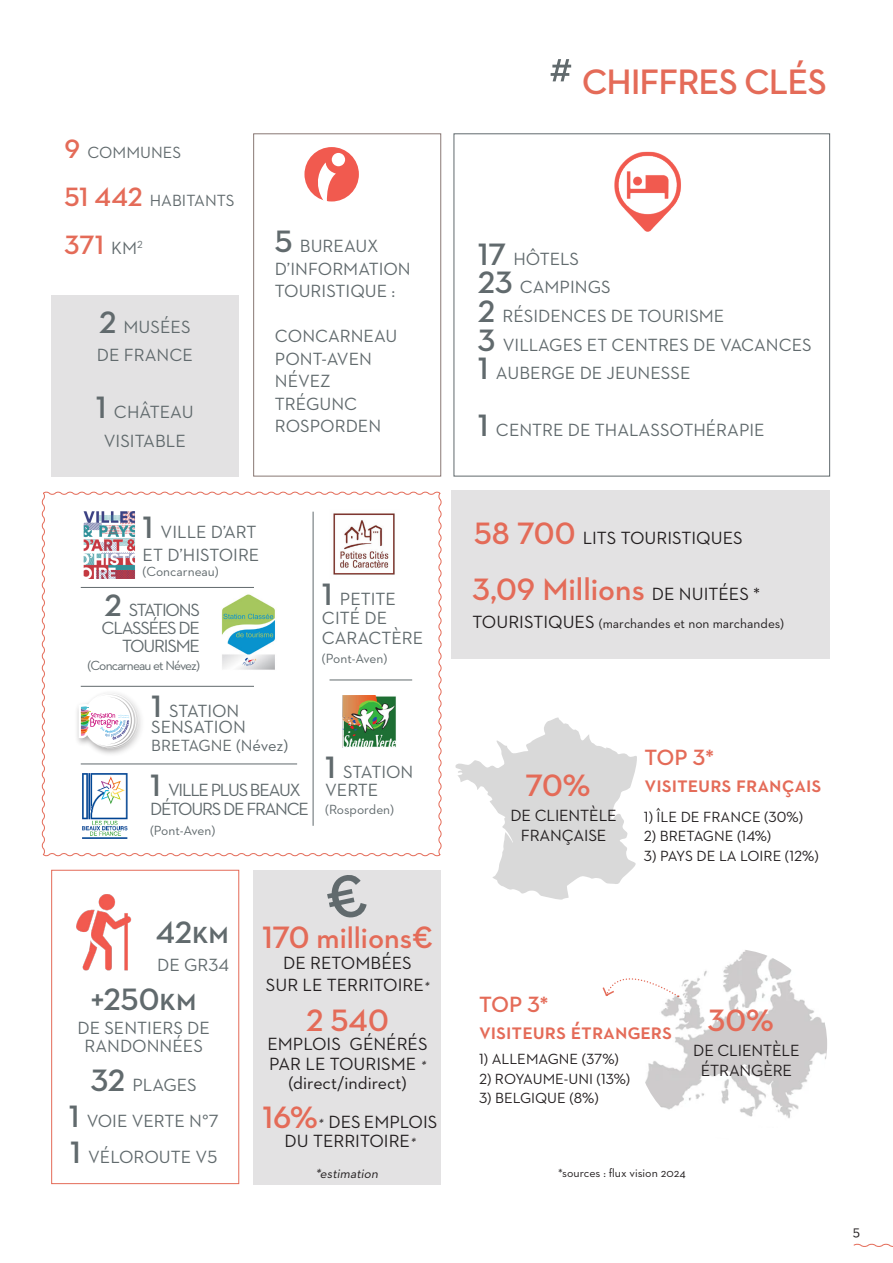
<style>
.page{position:relative;width:893px;height:1263px;background:#fff}
.page>*{position:absolute;margin:0;border:0;box-sizing:border-box;transform-origin:0 0}
.t1{font:600 36px "Neutraface 2 Text";letter-spacing:-.03em;color:#e46b58}
.t2{font:600 31.5px "Neutraface 2 Text";color:#e46b58}
.t3{font:600 31.5px "Neutraface 2 Text";color:#616a6d}
.t4{font:600 30px "Neutraface 2 Text";color:#e46b58}
.t5{font:600 27px "Neutraface 2 Text";color:#e46b58}
.t6{font:600 22.5px/27px "Neutraface 2 Text";color:#e46b58}
.t7{font:18px/22.5px "Neutraface 2 Text";color:#616a6d}
.t8{font:18px/19.5px "Neutraface 2 Text";color:#231f20;text-align:center}
.t9{font:18px/18px "Neutraface 2 Text";letter-spacing:-.07em;color:#616a6d;text-align:right}
.t10{font:16.5px/19.8px "Neutraface 2 Text";letter-spacing:-.01em;color:#231f20;text-align:center}
.t11{font:16.5px "Neutraface 2 Text";color:#616a6d}
.t12{font:15px "Neutraface 2 Text";color:#231f20}
.t13{font:13.5px "Neutraface 2 Text";letter-spacing:-.005em;color:#616a6d}
.t14{font:13.5px "Neutraface 2 Text";color:#231f20}
.t15{font:13.5px "Neutraface 2 Text";letter-spacing:-.065em;color:#616a6d}
.t16{font:italic 13.5px "Neutraface 2 Text";color:#231f20}
.t17{font:12px "Neutraface 2 Text";color:#231f20}
.s1{font-weight:600;font-size:27px;color:#e46b58}
.s2{font-weight:400;font-size:18px;color:#616a6d}
.s3{font-weight:600;font-size:31.5px}
.s4{font-size:31.5px}
.s5{font-style:italic;font-size:13.5px}
.s6{font-weight:400;font-size:51px;color:#616a6d}
.s7{font-weight:600;font-size:31.5px;color:#e46b58}
.s8{font-weight:400;font-size:18px;color:#231f20}
.s9{font-size:18px}
</style>
<div class="page">
<svg style="left:853px;top:1243px;width:40px;height:4px"></svg>
<div style="left:454px;top:133px;width:376px;height:343px;border:1px solid #616a6d"></div>
<svg style="left:41px;top:491px;width:401px;height:366px"></svg>
<div style="left:254px;top:870px;width:187px;height:315px;background:#e3e2e3"></div>
<div style="left:52px;top:296px;width:187px;height:181px;background:#e3e2e3"></div>
<div style="left:451px;top:491px;width:379px;height:168px;background:#e3e2e3"></div>
<div style="left:51px;top:870px;width:188px;height:314px;border:1px solid #e46b58"></div>
<div style="left:253px;top:133px;width:188px;height:343px;border:1px solid #897874"></div>
<img style="left:76px;top:894px;width:56px;height:77px">
<div style="left:304px;top:147px;width:55px;height:54px;background:#f15a4f;border-radius:50%"></div>
<div style="left:332px;top:153px;width:13px;height:13px;background:#fff;border-radius:50%"></div>
<svg style="left:310px;top:162px;width:26px;height:40px"></svg>
<img style="left:614px;top:151px;width:67px;height:81px">
<div style="left:74px;top:689px;width:72px;height:68px;background:#231f20;opacity:.4"></div>
<svg style="left:79px;top:692px;width:59px;height:56px"></svg>
<img style="left:329px;top:510px;width:71px;height:68px">
<img style="left:343px;top:696px;width:53px;height:51px">
<img style="left:76px;top:511px;width:67px;height:67px">
<img style="left:80px;top:771px;width:48px;height:69px">
<img style="left:209px;top:592px;width:72px;height:83px">
<hr style="left:313px;top:512px;width:1px;height:314px;background:#616a6d">
<hr style="left:81px;top:686px;width:173px;height:1px;background:#616a6d">
<hr style="left:81px;top:764px;width:216px;height:1px;background:#616a6d">
<hr style="left:81px;top:587px;width:173px;height:1px;background:#616a6d">
<hr style="left:330px;top:680px;width:82px;height:1px;background:#616a6d">
<svg style="left:602px;top:978px;width:55px;height:19px"></svg>
<svg style="left:455px;top:717px;width:182px;height:183px"></svg>
<img style="left:637px;top:949px;width:190px;height:190px;border-radius:95px">
<p class="t11" style="left:64px;top:142px;width:118px"><span class="s1">9</span> COMMUNES</p>
<p class="t11" style="left:64px;top:190px;width:172px"><span class="s1">51 442</span> HABITANTS</p>
<h3 class="t5" style="left:64px;top:228px;width:80px">371 <span class="s2">KM</span><sup>2</sup></h3>
<p class="t7" style="left:97px;top:312px;width:98px;line-height:28.5px"><span class="s3">2</span> MUSÉES<br>DE FRANCE</p>
<p class="t7" style="left:96px;top:397px;width:99px;line-height:28.5px;text-align:center"><span class="s3">1</span> CHÂTEAU<br>VISITABLE</p>
<p class="t7" style="left:275px;top:234px;width:137px"><span class="s3">5</span> BUREAUX<br>D’INFORMATION<br>TOURISTIQUE :</p>
<p class="t7" style="left:275px;top:324px;width:124px">CONCARNEAU<br>PONT-AVEN<br>NÉVEZ<br>TRÉGUNC<br>ROSPORDEN</p>
<p class="t7" style="left:143px;top:521px;width:118px"><span class="s3">1</span> VILLE D’ART<br>ET D’HISTOIRE</p>
<p class="t13" style="left:143px;top:563px;width:78px">(Concarneau)</p>
<p class="t9" style="left:102px;top:601px;width:100px"><span class="s3">2</span> STATIONS<br>CLASSÉES DE<br>TOURISME</p>
<p class="t15" style="left:88px;top:658px;width:114px">(Concarneau et Névez)</p>
<p class="t7" style="left:322px;top:589px;width:103px;line-height:19.5px"><span class="s3">1</span> PETITE<br>CITÉ DE<br>CARACTÈRE</p>
<p class="t13" style="left:322px;top:650px;width:67px">(Pont-Aven)</p>
<p class="t7" style="left:151px;top:702px;width:96px;line-height:16.5px"><span class="s3">1</span> STATION<br>SENSATION</p>
<p class="t11" style="left:151px;top:735px;width:138px">BRETAGNE (Névez)</p>
<p class="t9" style="left:150px;top:779px;width:161px;line-height:19.5px;text-align:left"><span class="s3">1</span> VILLE PLUS BEAUX<br>DÉTOURS DE FRANCE</p>
<p class="t13" style="left:150px;top:822px;width:67px">(Pont-Aven)</p>
<p class="t7" style="left:325px;top:763px;width:90px;line-height:18px"><span class="s3">1</span> STATION<br>VERTE</p>
<p class="t13" style="left:325px;top:801px;width:70px">(Rosporden)</p>
<h2 class="t3" style="left:156px;top:912px;width:75px">42KM</h2>
<p class="t7" style="left:157px;top:953px;width:73px">DE GR34</p>
<h2 class="t3" style="left:91px;top:980px;width:107px">+250KM</h2>
<p class="t7" style="left:77px;top:1019px;width:134px;line-height:18px;text-align:center">DE SENTIERS DE<br>RANDONNÉES</p>
<p class="t7" style="left:69px;top:1067px;width:151px;line-height:36px;text-align:center"><span class="s3">32</span> PLAGES<br><span class="s3">1</span> VOIE VERTE N°7<br><span class="s3">1</span> VÉLOROUTE V5</p>
<h3 class="t4" style="left:262px;top:919px;width:172px"><span class="s4">170</span> millions<span class="s4">€</span></h3>
<p class="t8" style="left:266px;top:952px;width:167px;line-height:21.6px">DE RETOMBÉES<br>SUR LE TERRITOIRE<span class="s5">*</span></p>
<h2 class="t2" style="left:306px;top:1001px;width:84px">2 540</h2>
<p class="t8" style="left:267px;top:1034px;width:162px">EMPLOIS GÉNÉRÉS<br>PAR LE TOURISME <span class="s5">* </span>(direct/indirect)</p>
<h2 class="t2" style="left:262px;top:1098px;width:57px">16%</h2>
<p class="t8" style="left:285px;top:1112px;width:154px;text-align:left;text-indent:33px"><span class="s5">*</span> DES EMPLOIS<br>DU TERRITOIRE<span class="s5">*</span></p>
<p class="t16" style="left:315px;top:1165px;width:67px">*estimation</p>
<h1 class="t1" style="left:549px;top:60px;width:279px"><span class="s6">#</span> CHIFFRES CLÉS</h1>
<p class="t7" style="left:478px;top:244px;width:335px;line-height:28.5px"><span class="s3">17</span> HÔTELS<br><span class="s3">23</span> CAMPINGS<br><span class="s3">2</span> RÉSIDENCES DE TOURISME<br><span class="s3">3</span> VILLAGES ET CENTRES DE VACANCES<br><span class="s3">1</span> AUBERGE DE JEUNESSE</p>
<p class="t7" style="left:478px;top:418px;width:288px"><span class="s3">1</span> CENTRE DE THALASSOTHÉRAPIE</p>
<p class="t8" style="left:474px;top:527px;width:270px"><span class="s7">58 700</span> LITS TOURISTIQUES</p>
<h2 class="t2" style="left:473px;top:570px;width:289px">3,09 Millions <span class="s8">DE NUITÉES *</span></h2>
<p class="t14" style="left:473px;top:616px;width:313px"><span class="s9">TOURISTIQUES</span> (marchandes et non marchandes)</p>
<h2 class="t2" style="left:525px;top:766px;width:67px">70%</h2>
<p class="t10" style="left:510px;top:805px;width:108px">DE CLIENTÈLE<br>FRANÇAISE</p>
<p class="t6" style="left:644px;top:743px;width:179px">TOP 3*<br>VISITEURS FRANÇAIS</p>
<p class="t12" style="left:644px;top:808px;width:161px">1) ÎLE DE FRANCE (30%)</p>
<p class="t12" style="left:644px;top:827px;width:129px">2) BRETAGNE (14%)</p>
<p class="t12" style="left:644px;top:847px;width:176px">3) PAYS DE LA LOIRE (12%)</p>
<p class="t6" style="left:479px;top:990px;width:194px">TOP 3*<br>VISITEURS ÉTRANGERS</p>
<p class="t12" style="left:479px;top:1050px;width:141px">1) ALLEMAGNE (37%)</p>
<p class="t12" style="left:479px;top:1070px;width:153px">2) ROYAUME-UNI (13%)</p>
<p class="t12" style="left:479px;top:1089px;width:121px">3) BELGIQUE (8%)</p>
<h2 class="t2" style="left:708px;top:1001px;width:68px">30%</h2>
<p class="t10" style="left:693px;top:1040px;width:108px">DE CLIENTÈLE<br>ÉTRANGÈRE</p>
<p class="t17" style="left:558px;top:1165px;width:129px">*sources : flux vision 2024</p>
<p class="t12" style="left:853px;top:1222px;width:9px">5</p>
</div>
